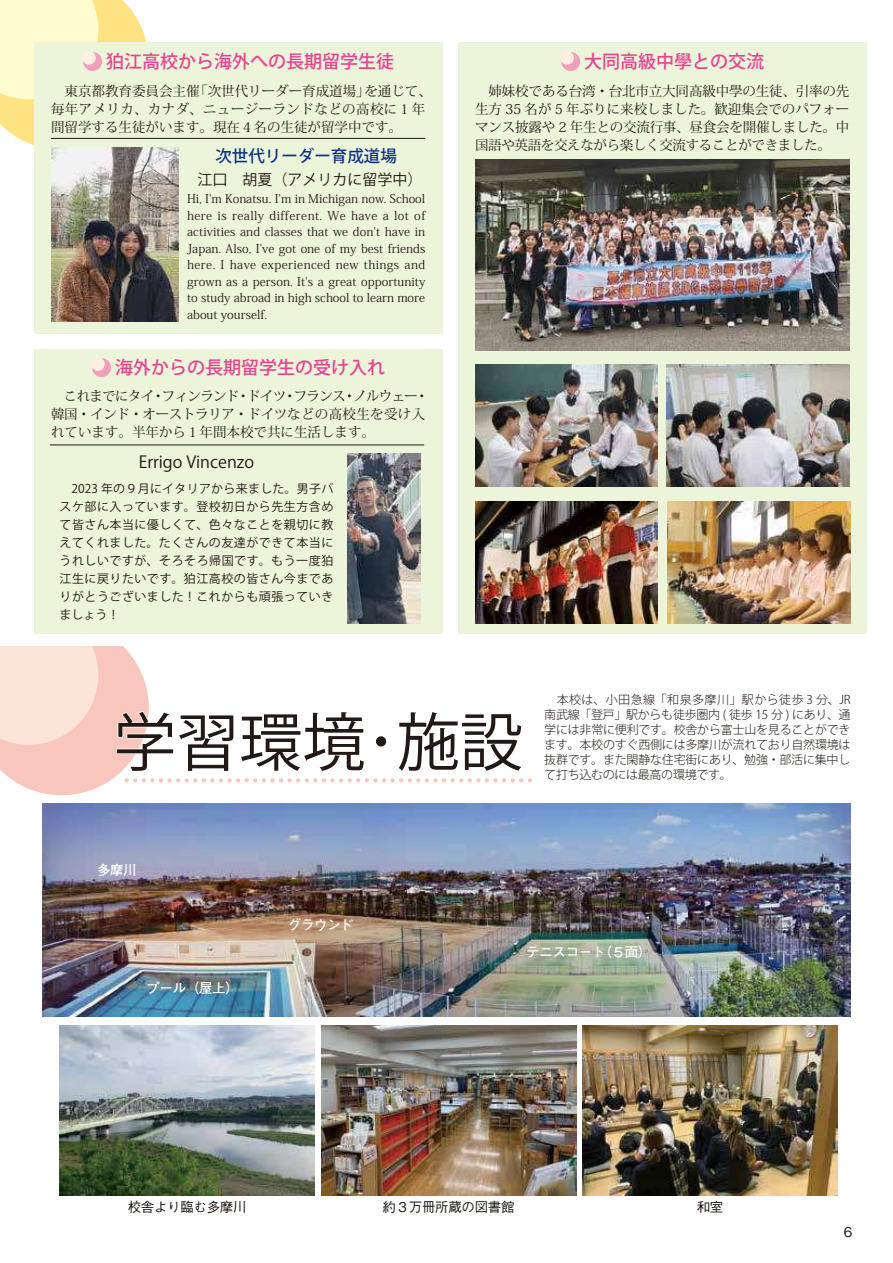
<style>
.page{position:relative;width:893px;height:1263px;background:#fff}
.page>*{position:absolute;margin:0;border:0;box-sizing:border-box;transform-origin:0 0}
.t1{font:63px "Koz Go Pr 6 N";color:#221815}
.t2{font:500 18px "Koz Go Pr 6 N";color:#e74291}
.t3{font:16.5px "Koz Go Pr 6 N";color:#221815}
.t4{font:500 16.5px "Koz Go Pr 6 N";color:#0c3387}
.t5{font:15px "Koz Go Pr 6 N";color:#221815}
.t6{font:13.5px/18px "Koz Min Pro";color:#221815}
.t7{font:13.5px/18px "Koz Min Pro";letter-spacing:-.025em;color:#221815}
.t8{font:700 13.5px "Futo Go B101 Pr 6 N";letter-spacing:-.025em;color:#fff}
.t9{font:500 13.5px "Gothic BBB Pr 6 N";letter-spacing:-.025em;color:#221815}
.t10{font:12px/16.5px "Koz Min Pro";color:#221815;text-align:justify}
.t11{font:12px/18px "Koz Go Pr 6 N";letter-spacing:.04em;color:#221815;text-align:justify}
.t12{font:300 12px/15px "Koz Go Pr 6 N";letter-spacing:-.02em;color:#221815;text-align:justify}
</style>
<div class="page">
<svg style="left:0;top:646px;width:531px;height:149px"></svg>
<svg style="left:0;top:0;width:149px;height:145px;background:#fef4bc"></svg>
<img style="left:583px;top:1026px;width:255px;height:170px">
<img style="left:321px;top:1026px;width:255px;height:170px">
<img style="left:60px;top:1026px;width:255px;height:170px">
<img style="left:43px;top:804px;width:807px;height:212px">
<div style="left:34px;top:43px;width:408px;height:291px;background:#ecf4d9"></div>
<div style="left:458px;top:43px;width:408px;height:591px;background:#ecf4d9"></div>
<div style="left:34px;top:349px;width:408px;height:285px;background:#ecf4d9"></div>
<div style="left:92px;top:358px;width:19px;height:19px;background:#f19dbc;border-radius:50%"></div>
<div style="left:91px;top:357px;width:14px;height:14px;background:#fdeee4;border-radius:50%"></div>
<img style="left:347px;top:453px;width:74px;height:170px">
<div style="left:83px;top:52px;width:19px;height:19px;background:#f19dbc;border-radius:50%"></div>
<div style="left:82px;top:51px;width:14px;height:14px;background:#fdeee4;border-radius:50%"></div>
<img style="left:51px;top:148px;width:128px;height:174px">
<div style="left:561px;top:52px;width:19px;height:19px;background:#f19dbc;border-radius:50%"></div>
<div style="left:560px;top:51px;width:14px;height:14px;background:#fdeee4;border-radius:50%"></div>
<img style="left:475px;top:365px;width:183px;height:122px">
<img style="left:666px;top:365px;width:183px;height:122px">
<img style="left:475px;top:501px;width:183px;height:122px">
<img style="left:668px;top:502px;width:182px;height:121px">
<img style="left:475px;top:159px;width:374px;height:191px">
<hr style="left:50px;top:445px;width:374px;height:1px;background:#221815">
<hr style="left:51px;top:138px;width:374px;height:1px;background:#221815">
<h2 class="t2" style="left:106px;top:51px;width:289px">狛江高校から海外への長期留学生徒</h2>
<p class="t6" style="left:51px;top:82px;width:382px">　東京都教育委員会主催「次世代リーダー育成道場」を通じて、毎年アメリカ、カナダ、ニュージーランドなどの高校に１年間留学する生徒がいます。現在４名の生徒が留学中です。</p>
<h3 class="t4" style="left:215px;top:147px;width:183px">次世代リーダー育成道場</h3>
<p class="t5" style="left:197px;top:171px;width:226px">江口　胡夏（アメリカに留学中）</p>
<p class="t10" style="left:187px;top:190px;width:240px">Hi, I'm Konatsu. I'm in Michigan now. School here is really different. We have a lot of activities and classes that we don't have in Japan. Also, I've got one of my best friends here. I have experienced new things and grown as a person. It's a great opportunity to study abroad in high school to learn more about yourself.</p>
<h2 class="t2" style="left:115px;top:357px;width:271px">海外からの長期留学生の受け入れ</h2>
<p class="t7" style="left:51px;top:386px;width:379px">　これまでにタイ・フィンランド・ドイツ・フランス・ノルウェー・韓国・インド・オーストラリア・ドイツなどの高校生を受け入れています。半年から１年間本校で共に生活します。</p>
<h3 class="t3" style="left:139px;top:452px;width:117px">Errigo Vincenzo</h3>
<p class="t11" style="left:60px;top:480px;width:275px">　2023 年の９月にイタリアから来ました。男子バスケ部に入っています。登校初日から先生方含めて皆さん本当に優しくて、色々なことを親切に教えてくれました。たくさんの友達ができて本当にうれしいですが、そろそろ帰国です。もう一度狛江生に戻りたいです。狛江高校の皆さん今までありがとうございました！これからも頑張っていきましょう！</p>
<h2 class="t2" style="left:584px;top:51px;width:181px">大同高級中學との交流</h2>
<p class="t6" style="left:475px;top:82px;width:376px;text-align:justify">　姉妹校である台湾・台北市立大同高級中學の生徒、引率の先生方 35 名が 5 年ぶりに来校しました。歓迎集会でのパフォーマンス披露や 2 年生との交流行事、昼食会を開催しました。中国語や英語を交えながら楽しく交流することができました。</p>
<h1 class="t1" style="left:113px;top:707px;width:411px">学習環境･施設</h1>
<p class="t12" style="left:544px;top:692px;width:308px">　本校は、小田急線「和泉多摩川」駅から徒歩 3 分、JR南武線「登戸」駅からも徒歩圏内 ( 徒歩 15 分 ) にあり、通学には非常に便利です。校舎から富士山を見ることができます。本校のすぐ西側には多摩川が流れており自然環境は抜群です。また閑静な住宅街にあり、勉強・部活に集中して打ち込むのには最高の環境です。</p>
<p class="t8" style="left:97px;top:859px;width:41px">多摩川</p>
<p class="t8" style="left:288px;top:914px;width:68px">グラウンド</p>
<p class="t8" style="left:146px;top:977px;width:94px">プール（屋上）</p>
<p class="t8" style="left:526px;top:941px;width:127px">テニスコート（５面）</p>
<p class="t9" style="left:128px;top:1196px;width:120px">校舎より臨む多摩川</p>
<p class="t9" style="left:383px;top:1196px;width:133px">約３万冊所蔵の図書館</p>
<p class="t9" style="left:697px;top:1196px;width:28px">和室</p>
</div>
